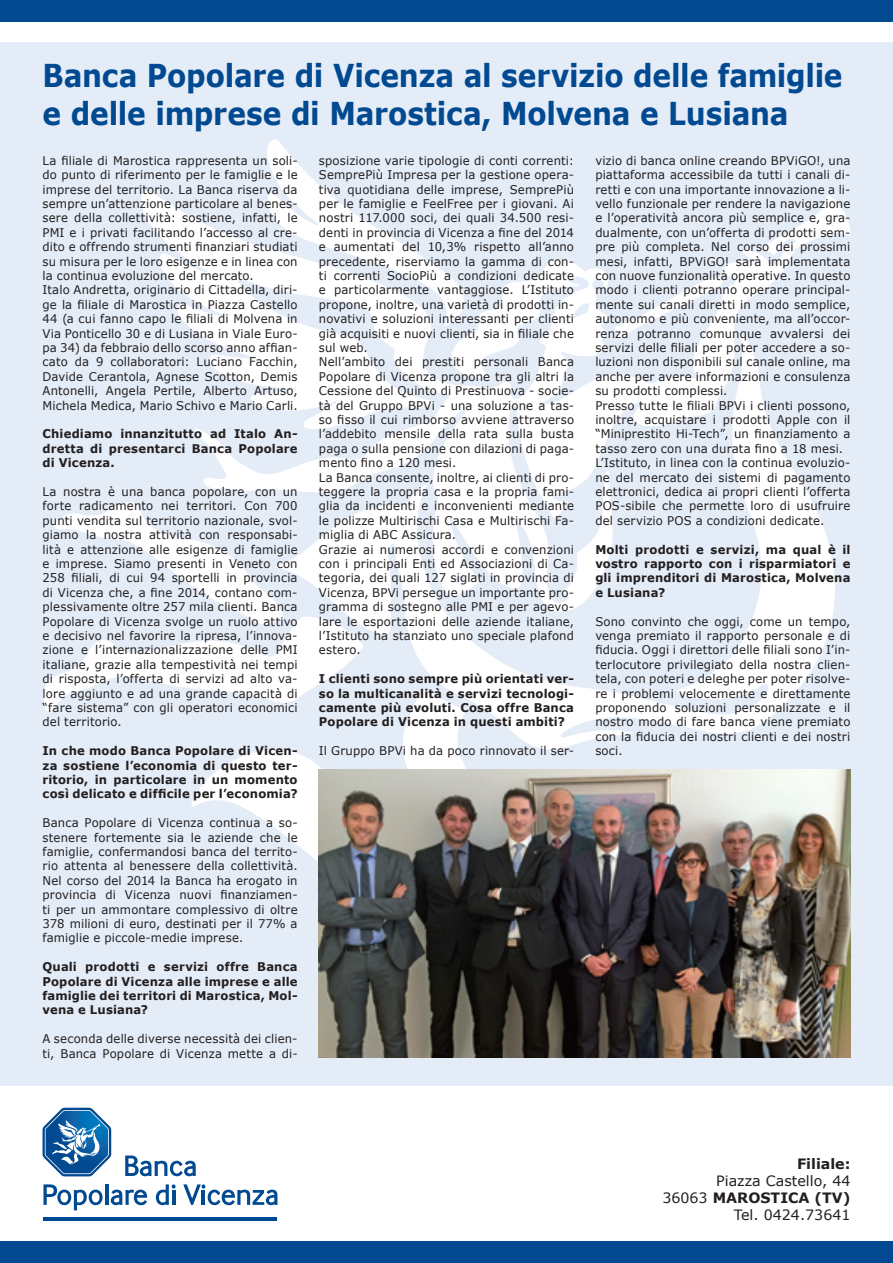
<style>
.page{position:relative;width:893px;height:1263px;background:#fff}
.page>*{position:absolute;margin:0;border:0;box-sizing:border-box;transform-origin:0 0}
.t1{font:700 31.5px/37.8px "Verdana";letter-spacing:-.01em;color:#014990;scale:.89 1}
.t2{font:14.25px/17.1px "Verdana";color:#231f20;text-align:right}
.t3{font:700 14.25px "Verdana";color:#231f20}
.t4{font:12px/14.4px "Verdana";letter-spacing:.01em;color:#231f20}
.t5{font:700 12px/14.4px "Verdana";letter-spacing:.015em;color:#231f20;text-align:justify}
.s1{font-weight:700}
</style>
<div class="page">
<div style="left:0;top:43px;width:893px;height:1043px;background:#e4ecf7"></div>
<hr style="left:44px;top:1217px;width:233px;height:3px;background:#014990">
<svg style="left:43px;top:1108px;width:68px;height:68px"></svg>
<svg style="left:125px;top:1155px;width:71px;height:21px"></svg>
<svg style="left:43px;top:1184px;width:60px;height:26px"></svg>
<hr style="left:105px;top:1184px;width:3px;height:21px;background:#014990">
<svg style="left:111px;top:1189px;width:36px;height:16px"></svg>
<svg style="left:156px;top:1184px;width:20px;height:21px"></svg>
<svg style="left:183px;top:1184px;width:94px;height:21px"></svg>
<svg style="left:43px;top:502px;width:232px;height:210px"></svg>
<svg style="left:191px;top:690px;width:290px;height:188px"></svg>
<svg style="left:267px;top:139px;width:57px;height:51px"></svg>
<svg style="left:141px;top:190px;width:709px;height:423px"></svg>
<svg style="left:275px;top:332px;width:566px;height:425px"></svg>
<div style="left:0;top:1242px;width:893px;height:21px;background:#014990"></div>
<div style="left:0;top:0;width:893px;height:21px;background:#014990"></div>
<img style="left:319px;top:770px;width:531px;height:287px">
<h1 class="t1" style="left:43px;top:56px;width:900px">Banca Popolare di Vicenza al servizio delle famiglie e delle imprese di Marostica, Molvena e Lusiana</h1>
<p class="t4" style="left:319px;top:153px;width:257px">sposizione varie tipologie di conti correnti:<br>SemprePiù Impresa per la gestione opera&shy;tiva quotidiana delle imprese, SemprePiù per le famiglie e FeelFree per i giovani. Ai nostri 117.000 soci, dei quali 34.500 resi&shy;denti in provincia di Vicenza a fine del 2014 e aumentati del 10,3% rispetto all’anno precedente, riserviamo la gamma di con&shy;ti correnti SocioPiù a condizioni dedicate e particolarmente vantaggiose. L’Istituto propone, inoltre, una varietà di prodotti in&shy;novativi e soluzioni interessanti per clienti già acquisiti e nuovi clienti, sia in filiale che sul web.<br>Nell’ambito dei prestiti personali Banca Popolare di Vicenza propone tra gli altri la Cessione del Quinto di Prestinuova - socie&shy;tà del Gruppo BPVi - una soluzione a tas&shy;so fisso il cui rimborso avviene attraverso l’addebito mensile della rata sulla busta paga o sulla pensione con dilazioni di paga&shy;mento fino a 120 mesi.<br>La Banca consente, inoltre, ai clienti di pro&shy;teggere la propria casa e la propria fami&shy;glia da incidenti e inconvenienti mediante le polizze Multirischi Casa e Multirischi Fa&shy;miglia di ABC Assicura.<br>Grazie ai numerosi accordi e convenzioni con i principali Enti ed Associazioni di Ca&shy;tegoria, dei quali 127 siglati in provincia di Vicenza, BPVi persegue un importante pro&shy;gramma di sostegno alle PMI e per agevo&shy;lare le esportazioni delle aziende italiane, l’Istituto ha stanziato uno speciale plafond estero.</p>
<p class="t5" style="left:319px;top:671px;width:257px">I clienti sono sempre più orientati ver&shy;so la multicanalità e servizi tecnologi&shy;camente più evoluti. Cosa offre Banca Popolare di Vicenza in questi ambiti?</p>
<p class="t4" style="left:319px;top:743px;width:257px">Il Gruppo BPVi ha da poco rinnovato il ser-</p>
<p class="t4" style="left:43px;top:153px;width:257px">La filiale di Marostica rappresenta un soli&shy;do punto di riferimento per le famiglie e le imprese del territorio. La Banca riserva da sempre un’attenzione particolare al benes&shy;sere della collettività: sostiene, infatti, le PMI e i privati facilitando l’accesso al cre&shy;dito e offrendo strumenti finanziari studiati su misura per le loro esigenze e in linea con la continua evoluzione del mercato.<br>Italo Andretta, originario di Cittadella, diri&shy;ge la filiale di Marostica in Piazza Castello 44 (a cui fanno capo le filiali di Molvena in Via Ponticello 30 e di Lusiana in Viale Euro&shy;pa 34) da febbraio dello scorso anno affian&shy;cato da 9 collaboratori: Luciano Facchin, Davide Cerantola, Agnese Scotton, Demis Antonelli, Angela Pertile, Alberto Artuso, Michela Medica, Mario Schivo e Mario Carli.</p>
<p class="t5" style="left:43px;top:426px;width:257px">Chiediamo innanzitutto ad Italo An&shy;dretta di presentarci Banca Popolare di Vicenza.</p>
<p class="t4" style="left:43px;top:484px;width:257px;text-align:justify">La nostra è una banca popolare, con un forte radicamento nei territori. Con 700 punti vendita sul territorio nazionale, svol&shy;giamo la nostra attività con responsabi&shy;lità e attenzione alle esigenze di famiglie e imprese. Siamo presenti in Veneto con 258 filiali, di cui 94 sportelli in provincia di Vicenza che, a fine 2014, contano com&shy;plessivamente oltre 257 mila clienti. Banca Popolare di Vicenza svolge un ruolo attivo e decisivo nel favorire la ripresa, l’innova&shy;zione e l’internazionalizzazione delle PMI italiane, grazie alla tempestività nei tempi di risposta, l’offerta di servizi ad alto va&shy;lore aggiunto e ad una grande capacità di “fare sistema” con gli operatori economici del territorio.</p>
<p class="t5" style="left:43px;top:743px;width:257px">In che modo Banca Popolare di Vicen&shy;za sostiene l’economia di questo ter&shy;ritorio, in particolare in un momento così delicato e difficile per l’economia?</p>
<p class="t4" style="left:43px;top:815px;width:257px;text-align:justify">Banca Popolare di Vicenza continua a so&shy;stenere fortemente sia le aziende che le famiglie, confermandosi banca del territo&shy;rio attenta al benessere della collettività.<br>Nel corso del 2014 la Banca ha erogato in provincia di Vicenza nuovi finanziamen&shy;ti per un ammontare complessivo di oltre 378 milioni di euro, destinati per il 77% a famiglie e piccole-medie imprese.</p>
<p class="t5" style="left:43px;top:959px;width:257px">Quali prodotti e servizi offre Banca Popolare di Vicenza alle imprese e alle famiglie dei territori di Marostica, Mol&shy;vena e Lusiana?</p>
<p class="t4" style="left:43px;top:1031px;width:257px">A seconda delle diverse necessità dei clien&shy;ti, Banca Popolare di Vicenza mette a di-</p>
<p class="t4" style="left:595px;top:153px;width:257px">vizio di banca online creando BPViGO!, una piattaforma accessibile da tutti i canali di&shy;retti e con una importante innovazione a li&shy;vello funzionale per rendere la navigazione e l’operatività ancora più semplice e, gra&shy;dualmente, con un’offerta di prodotti sem&shy;pre più completa. Nel corso dei prossimi mesi, infatti, BPViGO! sarà implementata con nuove funzionalità operative. In questo modo i clienti potranno operare principal&shy;mente sui canali diretti in modo semplice, autonomo e più conveniente, ma all’occor&shy;renza potranno comunque avvalersi dei servizi delle filiali per poter accedere a so&shy;luzioni non disponibili sul canale online, ma anche per avere informazioni e consulenza su prodotti complessi.<br>Presso tutte le filiali BPVi i clienti possono, inoltre, acquistare i prodotti Apple con il “Miniprestito Hi-Tech”, un finanziamento a tasso zero con una durata fino a 18 mesi.<br>L’Istituto, in linea con la continua evoluzio&shy;ne del mercato dei sistemi di pagamento elettronici, dedica ai propri clienti l’offerta POS-sibile che permette loro di usufruire del servizio POS a condizioni dedicate.</p>
<p class="t5" style="left:595px;top:542px;width:257px">Molti prodotti e servizi, ma qual è il vostro rapporto con i risparmiatori e gli imprenditori di Marostica, Molvena e Lusiana?</p>
<p class="t4" style="left:595px;top:614px;width:257px;text-align:justify">Sono convinto che oggi, come un tempo, venga premiato il rapporto personale e di fiducia. Oggi i direttori delle filiali sono I’in&shy;terlocutore privilegiato della nostra clien&shy;tela, con poteri e deleghe per poter risolve&shy;re i problemi velocemente e direttamente proponendo soluzioni personalizzate e il nostro modo di fare banca viene premiato con la fiducia dei nostri clienti e dei nostri soci.</p>
<p class="t3" style="left:797px;top:1155px;width:55px">Filiale:</p>
<p class="t2" style="left:662px;top:1172px;width:190px">Piazza Castello, 44<br>36063 <span class="s1">MAROSTICA (TV)<br></span>Tel. 0424.73641</p>
</div>
